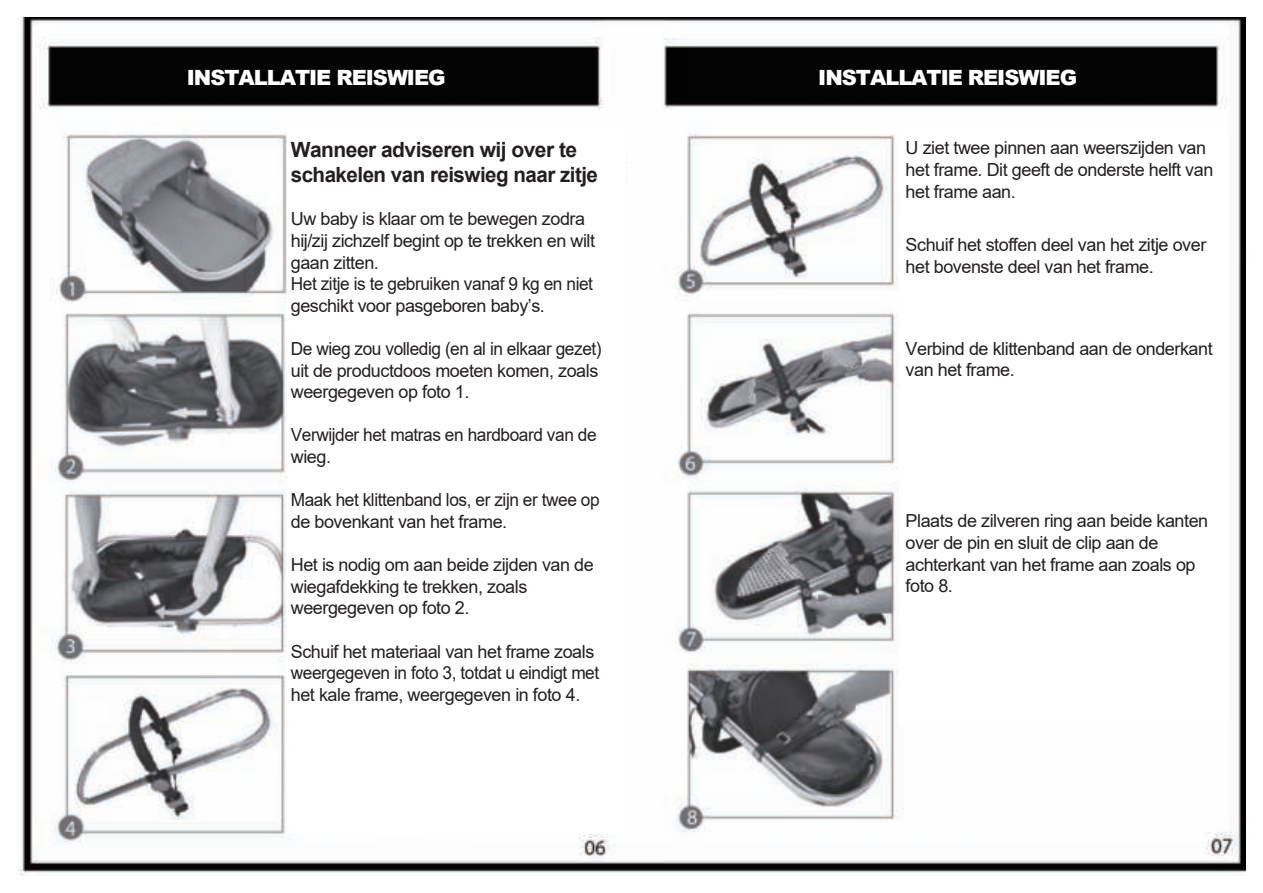
<style>
.page{position:relative;width:1263px;height:893px;background:#fff}
.page>*{position:absolute;margin:0;border:0;box-sizing:border-box;transform-origin:0 0}
.t1{font:700 21px/25.2px "Arial";letter-spacing:-.025em;color:#231f20}
.t2{font:900 21px "Arial";letter-spacing:-.05em;color:#fff}
.t3{font:18px/21.6px "Arial";letter-spacing:-.025em;color:#231f20}
.t4{font:18px/21.6px "Arial";letter-spacing:-.025em;color:#231f20;scale:.96 1}
</style>
<div class="page">
<img style="left:19px;top:18px;width:1226px;height:857px">
<div style="left:68px;top:61px;width:470px;height:33px;background:#030303"></div>
<div style="left:686px;top:61px;width:507px;height:33px;background:#030303"></div>
<div style="left:288px;top:129px;width:338px;height:705px;background:#fff"></div>
<div style="left:899px;top:129px;width:329px;height:597px;background:#fff"></div>
<p class="t2" style="left:187px;top:65px;width:260px">INSTALLATIE REISWIEG</p>
<p class="t2" style="left:818px;top:65px;width:260px">INSTALLATIE REISWIEG</p>
<p class="t1" style="left:291px;top:139px;width:309px">Wanneer adviseren wij over te schakelen van reiswieg naar zitje</p>
<p class="t3" style="left:291px;top:210px;width:306px">Uw baby is klaar om te bewegen zodra hij/zij zichzelf begint op te trekken en wilt gaan zitten.<br>Het zitje is te gebruiken vanaf 9 kg en niet geschikt voor pasgeboren baby’s.</p>
<p class="t4" style="left:291px;top:340px;width:325px">De wieg zou volledig (en al in elkaar gezet) uit de productdoos moeten komen, zoals weergegeven op foto 1.</p>
<p class="t4" style="left:291px;top:426px;width:320px">Verwijder het matras en hardboard van de wieg.</p>
<p class="t4" style="left:291px;top:491px;width:323px">Maak het klittenband los, er zijn er twee op de bovenkant van het frame.</p>
<p class="t3" style="left:291px;top:556px;width:305px">Het is nodig om aan beide zijden van de wiegafdekking te trekken, zoals weergegeven op foto 2.</p>
<p class="t3" style="left:291px;top:642px;width:310px">Schuif het materiaal van het frame zoals weergegeven in foto 3, totdat u eindigt met het kale frame, weergegeven in foto 4.</p>
<p class="t3" style="left:905px;top:139px;width:309px">U ziet twee pinnen aan weerszijden van het frame. Dit geeft de onderste helft van het frame aan.</p>
<p class="t3" style="left:905px;top:236px;width:302px">Schuif het stoffen deel van het zitje over het bovenste deel van het frame.</p>
<p class="t3" style="left:905px;top:339px;width:309px">Verbind de klittenband aan de onderkant van het frame.</p>
<p class="t3" style="left:905px;top:512px;width:304px">Plaats de zilveren ring aan beide kanten over de pin en sluit de clip aan de achterkant van het frame aan zoals op foto 8.</p>
</div>
